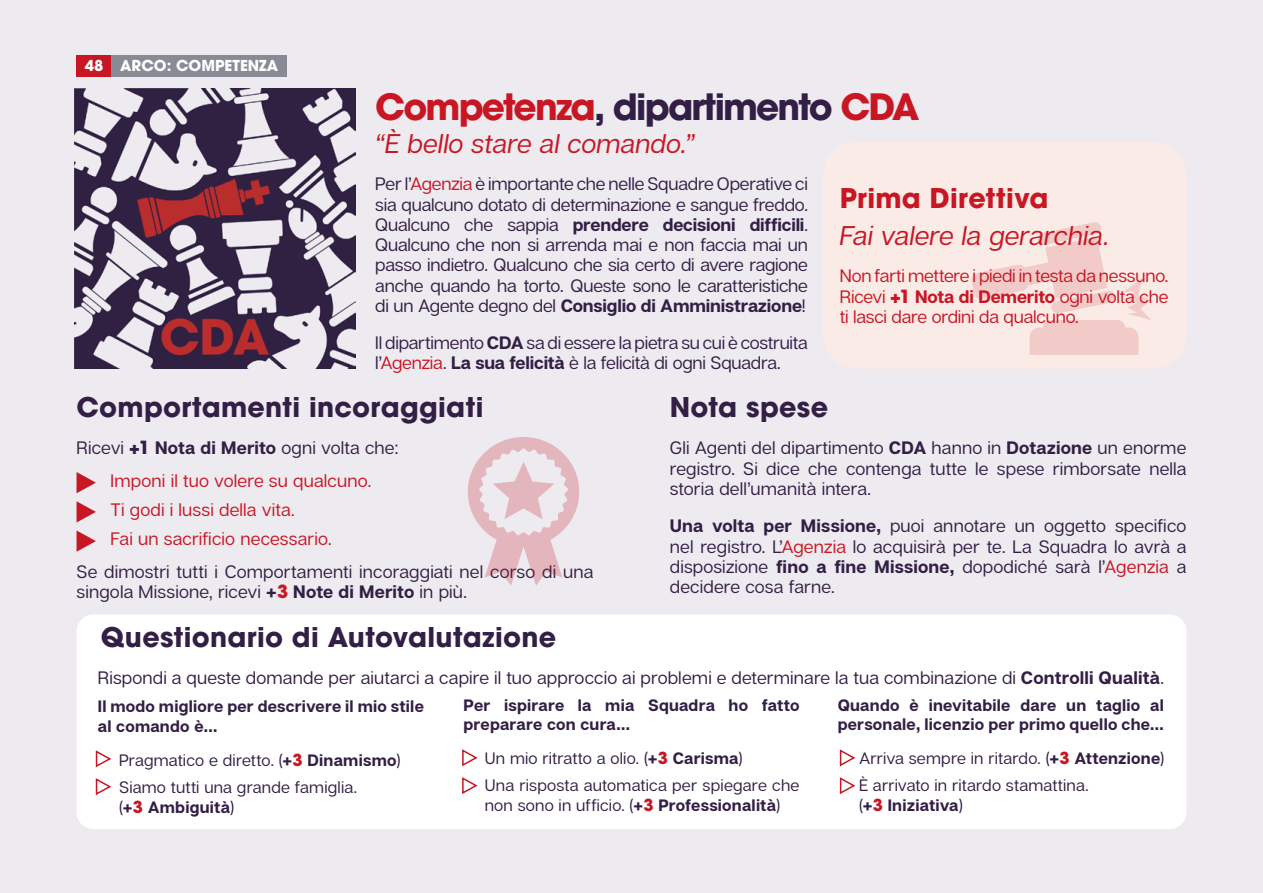
<style>
.page{position:relative;width:1263px;height:893px;background:#edeaf0}
.page>*{position:absolute;margin:0;border:0;box-sizing:border-box;transform-origin:0 0}
.Sub-Subheading{font:700 36px "ITC Avant Garde Pro";letter-spacing:-.05em;color:#c81623}
.Main_Body{font:700 27px "ITC Avant Garde Pro";letter-spacing:.015em;color:#331f45}
.Main_Body-2{font:italic 27px "Articulat CF";letter-spacing:.005em;color:#c81623}
.Main_Body-3{font:700 27px "ITC Avant Garde Pro";color:#c81623}
.Main_Body-4{font:18px/20.2px "Articulat CF";letter-spacing:.005em;color:#331f45;text-align:justify}
.Main_Body-5{font:18px/20.2px "Articulat CF";letter-spacing:.005em;color:#c81623;text-align:justify}
.Main_Body-6{font:16.5px/20.2px "Articulat CF";letter-spacing:.01em;color:#331f45}
.Sub-Subheading-2{font:700 16.5px/19.5px "Articulat CF";letter-spacing:.015em;color:#331f45}
.t1{font:700 15px "ITC Avant Garde Pro";color:#fff}
.s1{color:#331f45}
.s2{color:#c81623}
.s3{font-weight:700}
.s4{font-family:"ITC Avant Garde Pro";font-weight:700}
.s5{font-family:"ITC Avant Garde Pro";font-weight:700;color:#c81623}
</style>
<div class="page">
<div style="left:77px;top:55px;width:35px;height:22px;background:#c81623"></div>
<div style="left:112px;top:55px;width:175px;height:22px;background:#888b96"></div>
<img style="left:74px;top:88px;width:281px;height:281px">
<div style="left:823px;top:142px;width:363px;height:227px;background:#faebe6;border-radius:34px"></div>
<svg style="left:971px;top:222px;width:180px;height:133px"></svg>
<svg style="left:77px;top:472px;width:19px;height:21px"></svg>
<svg style="left:77px;top:501px;width:19px;height:21px"></svg>
<svg style="left:77px;top:530px;width:19px;height:22px"></svg>
<svg style="left:468px;top:437px;width:111px;height:148px"></svg>
<div style="left:77px;top:614px;width:1109px;height:215px;background:#fff;border-radius:17px"></div>
<svg style="left:95px;top:750px;width:17px;height:18px"></svg>
<svg style="left:95px;top:778px;width:17px;height:17px"></svg>
<svg style="left:462px;top:749px;width:16px;height:18px"></svg>
<svg style="left:462px;top:777px;width:16px;height:17px"></svg>
<svg style="left:839px;top:749px;width:17px;height:18px"></svg>
<svg style="left:839px;top:777px;width:17px;height:17px"></svg>
<p class="t1" style="left:85px;top:56px;width:59px">48 ARCo</p>
<p class="t1" style="left:167px;top:56px;width:112px">: Competenza</p>
<p class="Sub-Subheading" style="left:375px;top:83px;width:546px">Competenza<span class="s1">, dipartimento</span> CDA</p>
<p class="Main_Body-2" style="left:375px;top:128px;width:320px">“È bello stare al comando.”</p>
<p class="Main_Body-4" style="left:375px;top:174px;width:434px">Per l’<span class="s2">Agenzia</span> è importante che nelle Squadre Operative ci sia qualcuno dotato di determinazione e sangue freddo.<br>Qualcuno che sappia <span class="s3">prendere decisioni difficili</span>.<br>Qualcuno che non si arrenda mai e non faccia mai un passo indietro. Qualcuno che sia certo di avere ragione anche quando ha torto. Queste sono le caratteristiche di un Agente degno del <span class="s3">Consiglio di Amministrazione</span>!</p>
<p class="Main_Body-4" style="left:375px;top:333px;width:434px">Il dipartimento <span class="s3">CDA</span> sa di essere la pietra su cui è costruita l’<span class="s2">Agenzia</span>. <span class="s3">La sua felicità</span> è la felicità di ogni Squadra.</p>
<p class="Main_Body" style="left:77px;top:389px;width:408px">Comportamenti incoraggiati</p>
<p class="Main_Body-4" style="left:77px;top:438px;width:324px">Ricevi <span class="s4">+1</span> <span class="s3">Nota di Merito</span> ogni volta che:</p>
<p class="Main_Body-5" style="left:111px;top:471px;width:262px">Imponi il tuo volere su qualcuno.</p>
<p class="Main_Body-5" style="left:111px;top:500px;width:186px">Ti godi i lussi della vita.</p>
<p class="Main_Body-5" style="left:111px;top:529px;width:223px">Fai un sacrificio necessario.</p>
<p class="Main_Body-4" style="left:77px;top:562px;width:518px">Se dimostri tutti i Comportamenti incoraggiati nel corso di una singola Missione, ricevi <span class="s3">+</span><span class="s5">3</span> <span class="s3">Note di Merito</span> in più.</p>
<p class="Main_Body-3" style="left:840px;top:180px;width:210px">Prima Direttiva</p>
<p class="Main_Body-2" style="left:840px;top:220px;width:270px">Fai valere la gerarchia.</p>
<p class="Main_Body-5" style="left:840px;top:266px;width:330px">Non farti mettere i piedi in testa da nessuno.<br>Ricevi <span class="s4">+1</span> <span class="s3">Nota di Demerito</span> ogni volta che ti lasci dare ordini da qualcuno.</p>
<p class="Main_Body" style="left:670px;top:389px;width:160px">Nota spese</p>
<p class="Main_Body-4" style="left:670px;top:438px;width:518px">Gli Agenti del dipartimento <span class="s3">CDA</span> hanno in <span class="s3">Dotazione</span> un enorme registro. Si dice che contenga tutte le spese rimborsate nella storia dell’umanità intera.</p>
<p class="Main_Body-4" style="left:670px;top:516px;width:518px"><span class="s3">Una volta per Missione,</span> puoi annotare un oggetto specifico nel registro. L’<span class="s2">Agenzia</span> lo acquisirà per te. La Squadra lo avrà a disposizione <span class="s3">fino a fine Missione,</span> dopodiché sarà l’<span class="s2">Agenzia</span> a decidere cosa farne.</p>
<p class="Main_Body" style="left:101px;top:619px;width:457px">Questionario di Autovalutazione</p>
<p class="Main_Body-4" style="left:98px;top:668px;width:1067px">Rispondi a queste domande per aiutarci a capire il tuo approccio ai problemi e determinare la tua combinazione di <span class="s3">Controlli Qualità</span>.</p>
<p class="Sub-Subheading-2" style="left:98px;top:698px;width:328px">Il modo migliore per descrivere il mio stile al comando è...</p>
<p class="Main_Body-6" style="left:119px;top:750px;width:283px">Pragmatico e diretto. (<span class="s3">+</span><span class="s5">3</span> <span class="s3">Dinamismo</span>)</p>
<p class="Main_Body-6" style="left:119px;top:777px;width:240px">Siamo tutti una grande famiglia. (<span class="s3">+</span><span class="s5">3</span> <span class="s3">Ambiguità</span>)</p>
<p class="Sub-Subheading-2" style="left:463px;top:696px;width:337px">Per ispirare la mia Squadra ho fatto preparare con cura...</p>
<p class="Main_Body-6" style="left:485px;top:749px;width:259px">Un mio ritratto a olio. (<span class="s3">+</span><span class="s5">3</span> <span class="s3">Carisma</span>)</p>
<p class="Main_Body-6" style="left:485px;top:776px;width:316px">Una risposta automatica per spiegare che non sono in ufficio. (<span class="s3">+</span><span class="s5">3</span> <span class="s3">Professionalità</span>)</p>
<p class="Sub-Subheading-2" style="left:838px;top:696px;width:328px">Quando è inevitabile dare un taglio al personale, licenzio per primo quello che...</p>
<p class="Main_Body-6" style="left:859px;top:749px;width:307px">Arriva sempre in ritardo. (<span class="s3">+</span><span class="s5">3</span> <span class="s3">Attenzione</span>)</p>
<p class="Main_Body-6" style="left:859px;top:776px;width:231px">È arrivato in ritardo stamattina. (<span class="s3">+</span><span class="s5">3</span> <span class="s3">Iniziativa</span>)</p>
</div>
